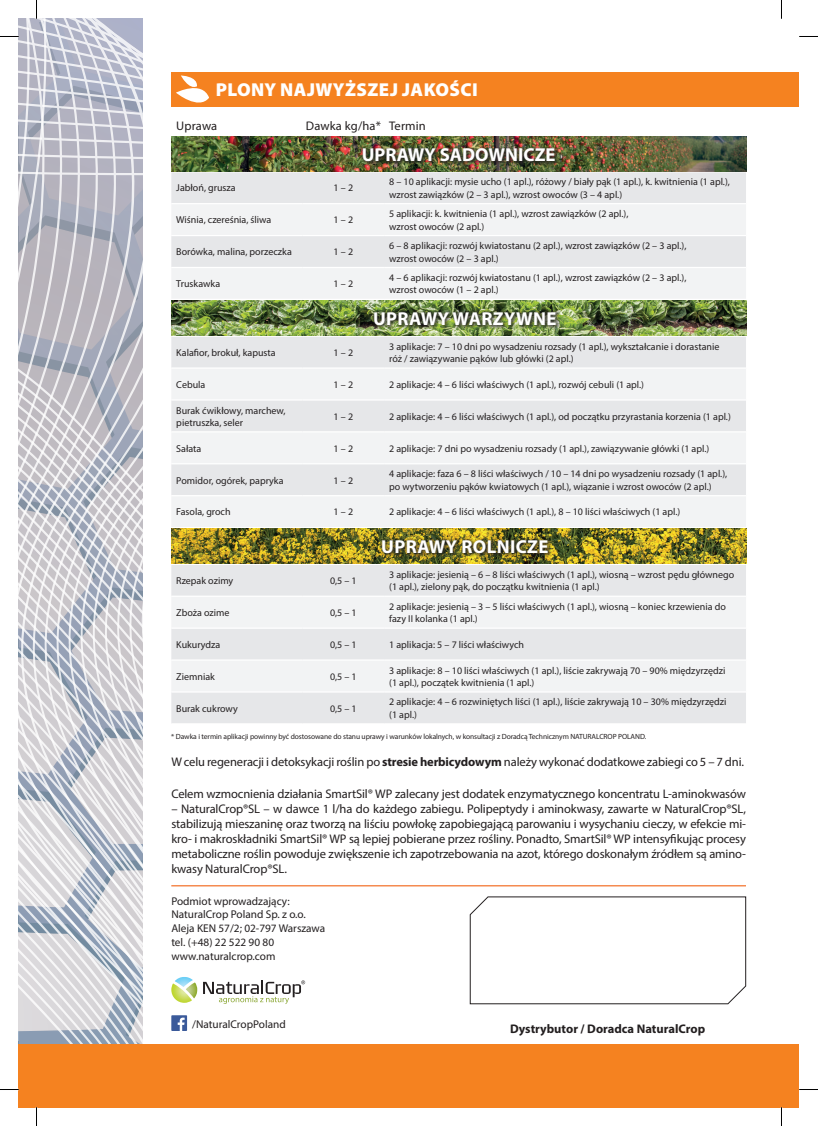
<style>
.page{position:relative;width:818px;height:1126px;background:#fff}
.page>*{position:absolute;margin:0;border:0;box-sizing:border-box;transform-origin:0 0}
.t1{font:700 18.75px "Myriad Pro";letter-spacing:.02em;color:#fff}
.t2{font:900 18.75px "Myriad Pro";letter-spacing:.02em;color:#fff}
.t3{font:700 18.75px "Myriad Pro";color:#fff}
.t4{font:12.5px/15px "Myriad Pro";letter-spacing:-.01em;color:#231f20;text-align:justify}
.t5{font:700 12.5px "Myriad Pro";color:#231f20}
.t6{font:12.5px "Myriad Pro";letter-spacing:.01em;color:#231f20}
.t7{font:11.25px "Myriad Pro";color:#231f20}
.t8{font:10px/12.5px "Myriad Pro";color:#231f20}
.t9{font:7.5px "Myriad Pro";letter-spacing:-.01em;color:#231f20}
.s1{font-weight:700}
</style>
<div class="page">
<svg style="left:19px;top:19px;width:124px;height:1024px;background:#c5c7cf"></svg>
<div style="left:19px;top:1043px;width:779px;height:64px;background:#f58220"></div>
<div style="left:171px;top:172px;width:574px;height:31px;background:#e6e7e9"></div>
<svg style="left:171px;top:204px;width:574px;height:95px;fill:#f2f3f4"></svg>
<hr style="left:171px;top:235px;width:131px;height:1px;background:#fff">
<hr style="left:302px;top:235px;width:82px;height:1px;background:#fff">
<hr style="left:384px;top:235px;width:361px;height:1px;background:#fff">
<hr style="left:171px;top:267px;width:131px;height:1px;background:#fff">
<hr style="left:302px;top:267px;width:82px;height:1px;background:#fff">
<hr style="left:384px;top:267px;width:361px;height:1px;background:#fff">
<div style="left:171px;top:337px;width:574px;height:30px;background:#e6e7e9"></div>
<svg style="left:171px;top:369px;width:574px;height:158px;fill:#f2f3f4"></svg>
<hr style="left:171px;top:399px;width:131px;height:1px;background:#fff">
<hr style="left:302px;top:399px;width:82px;height:1px;background:#fff">
<hr style="left:384px;top:399px;width:361px;height:1px;background:#fff">
<hr style="left:171px;top:431px;width:131px;height:1px;background:#fff">
<hr style="left:302px;top:431px;width:82px;height:1px;background:#fff">
<hr style="left:384px;top:431px;width:361px;height:1px;background:#fff">
<hr style="left:171px;top:463px;width:131px;height:1px;background:#fff">
<hr style="left:302px;top:463px;width:82px;height:1px;background:#fff">
<hr style="left:384px;top:463px;width:361px;height:1px;background:#fff">
<hr style="left:171px;top:495px;width:131px;height:1px;background:#fff">
<hr style="left:302px;top:495px;width:82px;height:1px;background:#fff">
<hr style="left:384px;top:495px;width:361px;height:1px;background:#fff">
<div style="left:171px;top:565px;width:574px;height:158px;background:#e6e7e9"></div>
<svg style="left:171px;top:596px;width:574px;height:95px;fill:#f2f3f4"></svg>
<hr style="left:171px;top:595px;width:131px;height:1px;background:#fff">
<hr style="left:302px;top:595px;width:82px;height:1px;background:#fff">
<hr style="left:384px;top:595px;width:361px;height:1px;background:#fff">
<hr style="left:171px;top:627px;width:131px;height:1px;background:#fff">
<hr style="left:302px;top:627px;width:82px;height:1px;background:#fff">
<hr style="left:384px;top:627px;width:361px;height:1px;background:#fff">
<hr style="left:171px;top:659px;width:131px;height:1px;background:#fff">
<hr style="left:302px;top:659px;width:82px;height:1px;background:#fff">
<hr style="left:384px;top:659px;width:361px;height:1px;background:#fff">
<hr style="left:171px;top:691px;width:131px;height:1px;background:#fff">
<hr style="left:302px;top:691px;width:82px;height:1px;background:#fff">
<hr style="left:384px;top:691px;width:361px;height:1px;background:#fff">
<img style="left:171px;top:300px;width:574px;height:35px">
<img style="left:171px;top:528px;width:574px;height:35px">
<svg style="left:469px;top:896px;width:276px;height:108px"></svg>
<div style="left:171px;top:1015px;width:16px;height:15px;background:#3b5a9a"></div>
<svg style="left:177px;top:1017px;width:7px;height:13px"></svg>
<svg style="left:203px;top:980px;width:102px;height:23px"></svg>
<svg style="left:171px;top:977px;width:26px;height:25px"></svg>
<hr style="left:171px;top:885px;width:574px;height:1px;background:#f3732d">
<div style="left:371px;top:309px;width:189px;height:20px;background:#231f20;opacity:.75"></div>
<div style="left:379px;top:537px;width:173px;height:21px;background:#231f20;opacity:.75"></div>
<div style="left:171px;top:72px;width:627px;height:34px;background:#f58220"></div>
<img style="left:171px;top:75px;width:574px;height:97px">
<svg style="left:0;top:36px;width:19px;height:1px"></svg>
<svg style="left:799px;top:36px;width:18px;height:1px"></svg>
<svg style="left:0;top:1088px;width:19px;height:2px"></svg>
<svg style="left:798px;top:1088px;width:19px;height:2px"></svg>
<svg style="left:36px;top:0;width:1px;height:19px"></svg>
<svg style="left:36px;top:1107px;width:1px;height:18px"></svg>
<p class="t2" style="left:216px;top:79px;width:263px">PLONY NAJWYŻSZEJ JAKOŚCI</p>
<p class="t4" style="left:176px;top:118px;width:42px">Uprawa</p>
<p class="t6" style="left:306px;top:118px;width:76px">Dawka kg/ha*</p>
<p class="t4" style="left:389px;top:118px;width:38px">Termin</p>
<p class="t3" style="left:361px;top:142px;width:195px">UPRAWY SADOWNICZE</p>
<p class="t8" style="left:176px;top:182px;width:61px">Jabłoń, grusza</p>
<p class="t8" style="left:333px;top:182px;width:21px">1 – 2</p>
<p class="t8" style="left:389px;top:175px;width:342px">8 – 10 aplikacji: mysie ucho (1 apl.), różowy / biały pąk (1 apl.), k. kwitnienia (1 apl.), wzrost zawiązków (2 – 3 apl.), wzrost owoców (3 – 4 apl.)</p>
<p class="t8" style="left:176px;top:213px;width:97px">Wiśnia, czereśnia, śliwa</p>
<p class="t8" style="left:333px;top:213px;width:21px">1 – 2</p>
<p class="t8" style="left:389px;top:207px;width:241px">5 aplikacji: k. kwitnienia (1 apl.), wzrost zawiązków (2 apl.), wzrost owoców (2 apl.)</p>
<p class="t8" style="left:176px;top:245px;width:117px">Borówka, malina, porzeczka</p>
<p class="t8" style="left:333px;top:245px;width:21px">1 – 2</p>
<p class="t8" style="left:389px;top:239px;width:298px">6 – 8 aplikacji: rozwój kwiatostanu (2 apl.), wzrost zawiązków (2 – 3 apl.), wzrost owoców (2 – 3 apl.)</p>
<p class="t8" style="left:176px;top:277px;width:45px">Truskawka</p>
<p class="t8" style="left:333px;top:277px;width:21px">1 – 2</p>
<p class="t8" style="left:389px;top:271px;width:298px">4 – 6 aplikacji: rozwój kwiatostanu (1 apl.), wzrost zawiązków (2 – 3 apl.), wzrost owoców (1 – 2 apl.)</p>
<p class="t1" style="left:373px;top:306px;width:185px">UPRAWY WARZYWNE</p>
<p class="t8" style="left:176px;top:346px;width:101px">Kalafior, brokuł, kapusta</p>
<p class="t8" style="left:333px;top:346px;width:21px">1 – 2</p>
<p class="t8" style="left:389px;top:340px;width:331px;line-height:12px">3 aplikacje: 7 – 10 dni po wysadzeniu rozsady (1 apl.), wykształcanie i dorastanie róż / zawiązywanie pąków lub główki (2 apl.)</p>
<p class="t8" style="left:176px;top:378px;width:31px">Cebula</p>
<p class="t8" style="left:333px;top:378px;width:21px">1 – 2</p>
<p class="t8" style="left:389px;top:378px;width:256px">2 aplikacje: 4 – 6 liści właściwych (1 apl.), rozwój cebuli (1 apl.)</p>
<p class="t8" style="left:176px;top:404px;width:111px;line-height:12px">Burak ćwikłowy, marchew, pietruszka, seler</p>
<p class="t8" style="left:333px;top:410px;width:21px">1 – 2</p>
<p class="t8" style="left:389px;top:410px;width:343px">2 aplikacje: 4 – 6 liści właściwych (1 apl.), od początku przyrastania korzenia (1 apl.)</p>
<p class="t8" style="left:176px;top:442px;width:27px">Sałata</p>
<p class="t8" style="left:333px;top:442px;width:21px">1 – 2</p>
<p class="t8" style="left:389px;top:442px;width:321px">2 aplikacje: 7 dni po wysadzeniu rozsady (1 apl.), zawiązywanie główki (1 apl.)</p>
<p class="t8" style="left:176px;top:473px;width:109px">Pomidor, ogórek, papryka</p>
<p class="t8" style="left:333px;top:473px;width:21px">1 – 2</p>
<p class="t8" style="left:389px;top:467px;width:339px">4 aplikacje: faza 6 – 8 liści właściwych / 10 – 14 dni po wysadzeniu rozsady (1 apl.), po wytworzeniu pąków kwiatowych (1 apl.), wiązanie i wzrost owoców (2 apl.)</p>
<p class="t8" style="left:176px;top:505px;width:56px">Fasola, groch</p>
<p class="t8" style="left:333px;top:505px;width:21px">1 – 2</p>
<p class="t8" style="left:389px;top:505px;width:292px">2 aplikacje: 4 – 6 liści właściwych (1 apl.), 8 – 10 liści właściwych (1 apl.)</p>
<p class="t1" style="left:381px;top:534px;width:169px">UPRAWY ROLNICZE</p>
<p class="t8" style="left:176px;top:574px;width:58px">Rzepak ozimy</p>
<p class="t8" style="left:330px;top:574px;width:28px">0,5 – 1</p>
<p class="t8" style="left:389px;top:568px;width:346px">3 aplikacje: jesienią – 6 – 8 liści właściwych (1 apl.), wiosną – wzrost pędu głównego (1 apl.), zielony pąk, do początku kwitnienia (1 apl.)</p>
<p class="t8" style="left:176px;top:606px;width:55px">Zboża ozime</p>
<p class="t8" style="left:330px;top:606px;width:28px">0,5 – 1</p>
<p class="t8" style="left:389px;top:600px;width:338px">2 aplikacje: jesienią – 3 – 5 liści właściwych (1 apl.), wiosną – koniec krzewienia do fazy II kolanka (1 apl.)</p>
<p class="t8" style="left:176px;top:638px;width:45px">Kukurydza</p>
<p class="t8" style="left:330px;top:638px;width:28px">0,5 – 1</p>
<p class="t8" style="left:389px;top:638px;width:136px">1 aplikacja: 5 – 7 liści właściwych</p>
<p class="t8" style="left:176px;top:670px;width:40px">Ziemniak</p>
<p class="t8" style="left:330px;top:670px;width:28px">0,5 – 1</p>
<p class="t8" style="left:389px;top:663px;width:337px">3 aplikacje: 8 – 10 liści właściwych (1 apl.), liście zakrywają 70 – 90% międzyrzędzi (1 apl.), początek kwitnienia (1 apl.)</p>
<p class="t8" style="left:176px;top:701px;width:63px">Burak cukrowy</p>
<p class="t8" style="left:330px;top:701px;width:28px">0,5 – 1</p>
<p class="t8" style="left:389px;top:695px;width:338px">2 aplikacje: 4 – 6 rozwiniętych liści (1 apl.), liście zakrywają 10 – 30% międzyrzędzi (1 apl.)</p>
<p class="t9" style="left:171px;top:731px;width:476px">* Dawka i termin aplikacji powinny być dostosowane do stanu uprawy i warunków lokalnych, w konsultacji z Doradcą Technicznym NATURALCROP POLAND.</p>
<p class="t4" style="left:171px;top:754px;width:574px">W celu regeneracji i detoksykacji roślin po <span class="s1">stresie herbicydowym</span> należy wykonać dodatkowe zabiegi co 5 – 7 dni.</p>
<p class="t4" style="left:171px;top:786px;width:575px">Celem wzmocnienia działania SmartSil® WP zalecany jest dodatek enzymatycznego koncentratu L-aminokwasów</p>
<p class="t4" style="left:171px;top:801px;width:576px">– NaturalCrop®SL – w dawce 1 l/ha do każdego zabiegu. Polipeptydy i aminokwasy, zawarte w NaturalCrop®SL, stabilizują mieszaninę oraz tworzą na liściu powłokę zapobiegającą parowaniu i wysychaniu cieczy, w efekcie mi&shy;kro- i makroskładniki SmartSil® WP są lepiej pobierane przez rośliny. Ponadto, SmartSil® WP intensyfikując procesy metaboliczne roślin powoduje zwiększenie ich zapotrzebowania na azot, którego doskonałym źródłem są amino&shy;kwasy NaturalCrop®SL.</p>
<p class="t7" style="left:171px;top:893px;width:120px">Podmiot wprowadzający:</p>
<p class="t7" style="left:171px;top:907px;width:136px">NaturalCrop Poland Sp. z o.o.</p>
<p class="t7" style="left:171px;top:921px;width:155px">Aleja KEN 57/2; 02-797 Warszawa</p>
<p class="t7" style="left:171px;top:935px;width:104px">tel. (+48) 22 522 90 80</p>
<p class="t7" style="left:171px;top:948px;width:106px">www.naturalcrop.com</p>
<p class="t7" style="left:192px;top:1017px;width:95px">/NaturalCropPoland</p>
<p class="t5" style="left:509px;top:1020px;width:196px">Dystrybutor / Doradca NaturalCrop</p>
</div>
